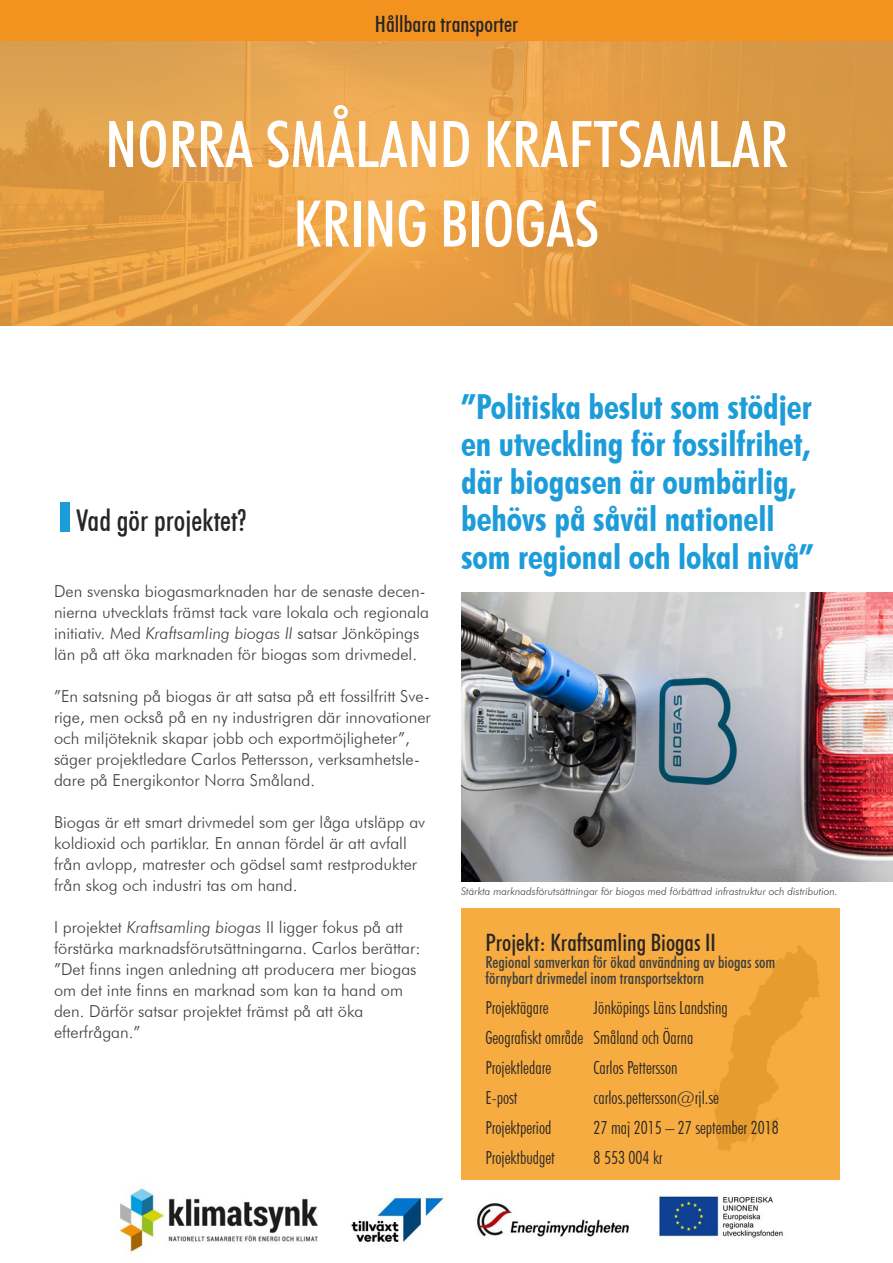
<style>
.page{position:relative;width:893px;height:1263px;background:#fff}
.page>*{position:absolute;margin:0;border:0;box-sizing:border-box;transform-origin:0 0}
.t1{font:500 condensed 64.5px "Futura BT";color:#fff}
.t2{font:700 condensed 34.5px/37.5px "Futura BT";color:#1c9cd9}
.t3{font:500 condensed 30px "Futura BT";color:#282526}
.t4{font:500 condensed 24px "Futura BT";color:#282526}
.t5{font:500 condensed 22.5px "Futura BT";color:#282526}
.t6{font:300 condensed 18px "Futura BT";color:#282526}
.t7{font:300 16.5px/21px "Futura BT";color:#3e3e3f}
.t8{font:500 condensed 16.5px/16.5px "Futura BT";color:#3e3e3f}
.t9{font:italic 300 10.5px "Futura BT";color:#3e3e3f}
.s1{font-size:41.25px;color:#1c9cd9}
.s2{font-style:italic}
</style>
<div class="page">
<img style="left:119px;top:1173px;width:689px;height:80px">
<svg style="left:462px;top:909px;width:378px;height:270px;background:#f4aa3e"></svg>
<svg style="left:0;top:40px;width:893px;height:286px;background:#e29d46"></svg>
<div style="left:0;top:0;width:893px;height:40px;background:#f2931f"></div>
<img style="left:461px;top:592px;width:432px;height:289px">
<p class="t5" style="left:375px;top:11px;width:145px">Hållbara transporter</p>
<p class="t1" style="left:105px;top:105px;width:684px">NORRA SMÅLAND KRAFTSAMLAR</p>
<p class="t1" style="left:294px;top:184px;width:307px">KRING BIOGAS</p>
<p class="t3" style="left:54px;top:502px;width:193px"><span class="s1">I</span>Vad gör projektet?</p>
<p class="t7" style="left:54px;top:581px;width:377px">Den svenska biogasmarknaden har de senaste decen&shy;nierna utvecklats främst tack vare lokala och regionala initiativ. Med <span class="s2">Kraftsamling biogas II</span> satsar Jönköpings län på att öka marknaden för biogas som drivmedel.</p>
<p class="t7" style="left:54px;top:686px;width:378px">”En satsning på biogas är att satsa på ett fossilfritt Sve&shy;rige, men också på en ny industrigren där innovationer och miljöteknik skapar jobb och exportmöjligheter”, säger projektledare Carlos Pettersson, verksamhetsle&shy;dare på Energikontor Norra Småland.</p>
<p class="t7" style="left:54px;top:812px;width:373px">Biogas är ett smart drivmedel som ger låga utsläpp av koldioxid och partiklar. En annan fördel är att avfall från avlopp, matrester och gödsel samt restprodukter från skog och industri tas om hand.</p>
<p class="t7" style="left:54px;top:917px;width:368px">I projektet <span class="s2">Kraftsamling biogas</span> II ligger fokus på att förstärka marknadsförutsättningarna. Carlos berättar: ”Det finns ingen anledning att producera mer biogas om det inte finns en marknad som kan ta hand om den. Därför satsar projektet främst på att öka</p>
<p class="t7" style="left:54px;top:1022px;width:88px">efterfrågan.”</p>
<p class="t2" style="left:461px;top:387px;width:354px">”Politiska beslut som stödjer en utveckling för fossilfrihet, där biogasen är oumbärlig, behövs på såväl nationell som regional och lokal nivå”</p>
<p class="t9" style="left:461px;top:885px;width:378px">Stärkta marknadsförutsättningar för biogas med förbättrad infrastruktur och distribution.</p>
<p class="t4" style="left:486px;top:928px;width:232px">Projekt: Kraftsamling Biogas II</p>
<p class="t8" style="left:486px;top:954px;width:291px">Regional samverkan för ökad användning av biogas som förnybart drivmedel inom transportsektorn</p>
<p class="t6" style="left:486px;top:997px;width:64px">Projektägare</p>
<p class="t6" style="left:594px;top:997px;width:136px">Jönköpings Läns Landsting</p>
<p class="t6" style="left:486px;top:1027px;width:209px">Geografiskt område Småland och Öarna</p>
<p class="t6" style="left:486px;top:1057px;width:67px">Projektledare</p>
<p class="t6" style="left:594px;top:1057px;width:85px">Carlos Pettersson</p>
<p class="t6" style="left:486px;top:1087px;width:33px">E-post</p>
<p class="t6" style="left:594px;top:1087px;width:127px">carlos.pettersson@rjl.se</p>
<p class="t6" style="left:486px;top:1117px;width:67px">Projektperiod</p>
<p class="t6" style="left:594px;top:1117px;width:187px">27 maj 2015 – 27 september 2018</p>
<p class="t6" style="left:486px;top:1147px;width:71px">Projektbudget</p>
<p class="t6" style="left:594px;top:1147px;width:71px">8 553 004 kr</p>
</div>
